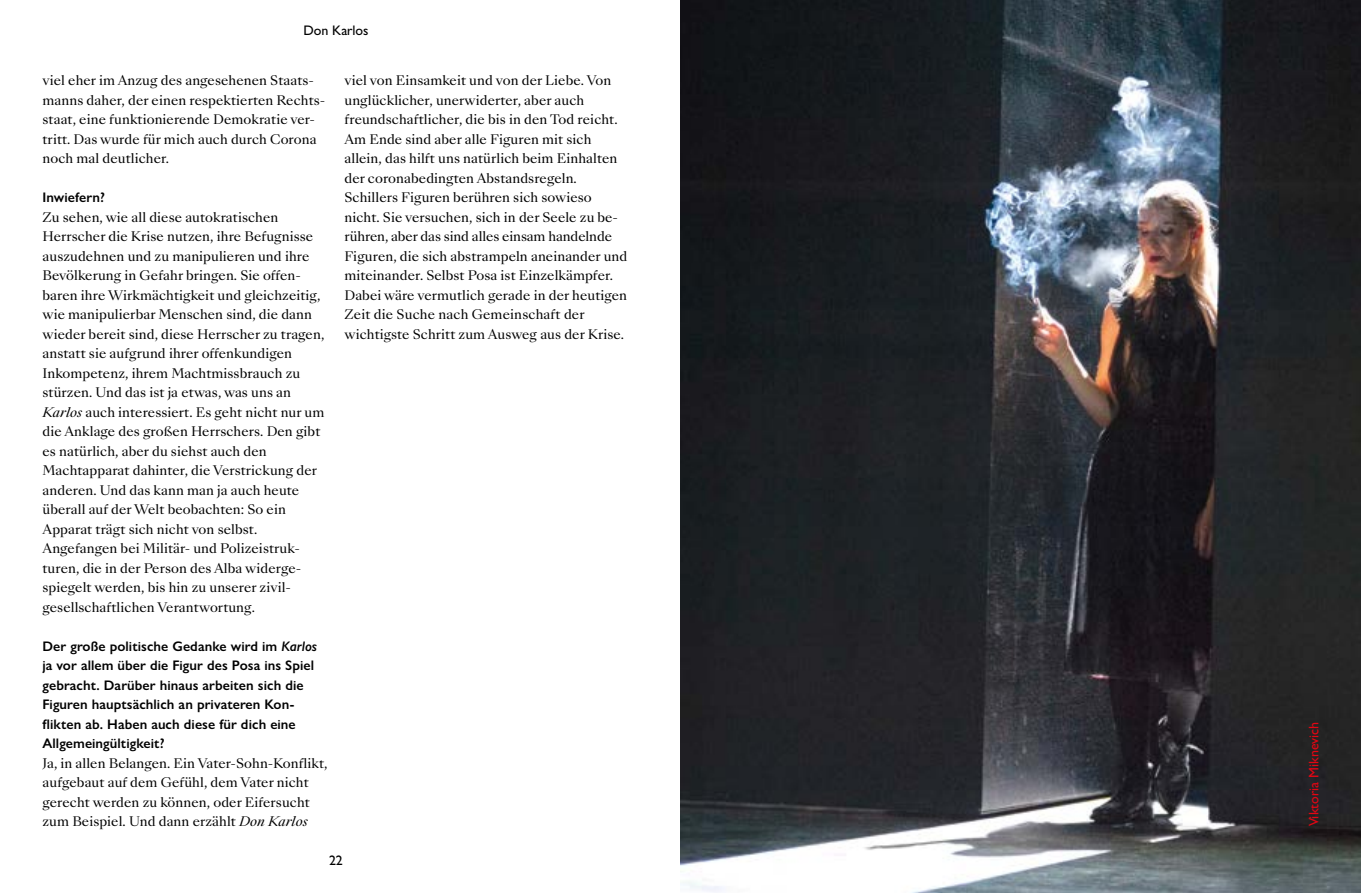
<style>
.page{position:relative;width:1361px;height:893px;background:#fff}
.page>*{position:absolute;margin:0;border:0;box-sizing:border-box;transform-origin:0 0}
.t1{font:600 13.8px/19.5px "Gill Sans Nova";letter-spacing:.005em;color:#000}
.t2{font:500 13.8px "Gill Sans Nova";color:#e30613}
.t3{font:500 13.8px "Gill Sans Nova";color:#000}
.t4{font:12.75px/19.5px "Sang Bleu Kingdom";letter-spacing:.005em;color:#000}
.s1{font-style:italic}
</style>
<div class="page">
<img style="left:680px;top:0;width:681px;height:893px">
<p class="t3" style="left:303px;top:22px;width:67px">Don Karlos</p>
<p class="t4" style="left:43px;top:71px;width:284px">viel eher im Anzug des angesehenen Staats&shy;manns daher, der einen respektierten Rechts&shy;staat, eine funktionierende Demokratie ver&shy;tritt. Das wurde für mich auch durch Corona noch mal deutlicher.</p>
<p class="t1" style="left:43px;top:188px;width:64px">Inwiefern?</p>
<p class="t4" style="left:43px;top:208px;width:283px">Zu sehen, wie all diese autokratischen Herrscher die Krise nutzen, ihre Befugnisse auszudehnen und zu manipulieren und ihre Bevölkerung in Gefahr bringen. Sie offen&shy;baren ihre Wirkmächtigkeit und gleichzeitig, wie manipulierbar Menschen sind, die dann wieder bereit sind, diese Herrscher zu tragen, anstatt sie aufgrund ihrer offenkundigen Inkompetenz, ihrem Machtmissbrauch zu stürzen. Und das ist ja etwas, was uns an <span class="s1">Karlos</span> auch interessiert. Es geht nicht nur um die Anklage des großen Herrschers. Den gibt es natürlich, aber du siehst auch den Machtapparat dahinter, die Verstrickung der anderen. Und das kann man ja auch heute überall auf der Welt beobachten: So ein Apparat trägt sich nicht von selbst.<br>Angefangen bei Militär- und Polizeistruk&shy;turen, die in der Person des Alba widerge&shy;spiegelt werden, bis hin zu unserer zivil&shy;gesellschaftlichen Verantwortung.</p>
<p class="t1" style="left:43px;top:636px;width:276px">Der große politische Gedanke wird im <span class="s1">Karlos </span>ja vor allem über die Figur des Posa ins Spiel gebracht. Darüber hinaus arbeiten sich die Figuren hauptsächlich an privateren Kon&shy;flikten ab. Haben auch diese für dich eine Allgemeingültigkeit?</p>
<p class="t4" style="left:43px;top:754px;width:286px">Ja, in allen Belangen. Ein Vater-Sohn-Konflikt, aufgebaut auf dem Gefühl, dem Vater nicht gerecht werden zu können, oder Eifersucht zum Beispiel. Und dann erzählt <span class="s1">Don Karlos</span></p>
<p class="t4" style="left:344px;top:71px;width:284px">viel von Einsamkeit und von der Liebe. Von unglücklicher, unerwiderter, aber auch freundschaftlicher, die bis in den Tod reicht.<br>Am Ende sind aber alle Figuren mit sich allein, das hilft uns natürlich beim Einhalten der coronabedingten Abstandsregeln.<br>Schillers Figuren berühren sich sowieso nicht. Sie versuchen, sich in der Seele zu be&shy;rühren, aber das sind alles einsam handelnde Figuren, die sich abstrampeln aneinander und miteinander. Selbst Posa ist Einzelkämpfer.<br>Dabei wäre vermutlich gerade in der heutigen Zeit die Suche nach Gemeinschaft der wichtigste Schritt zum Ausweg aus der Krise.</p>
<p class="t3" style="left:329px;top:852px;width:15px">22</p>
<p class="t2" style="left:1305px;top:826px;width:106px;rotate:-90deg">Viktoria Miknevich</p>
</div>
